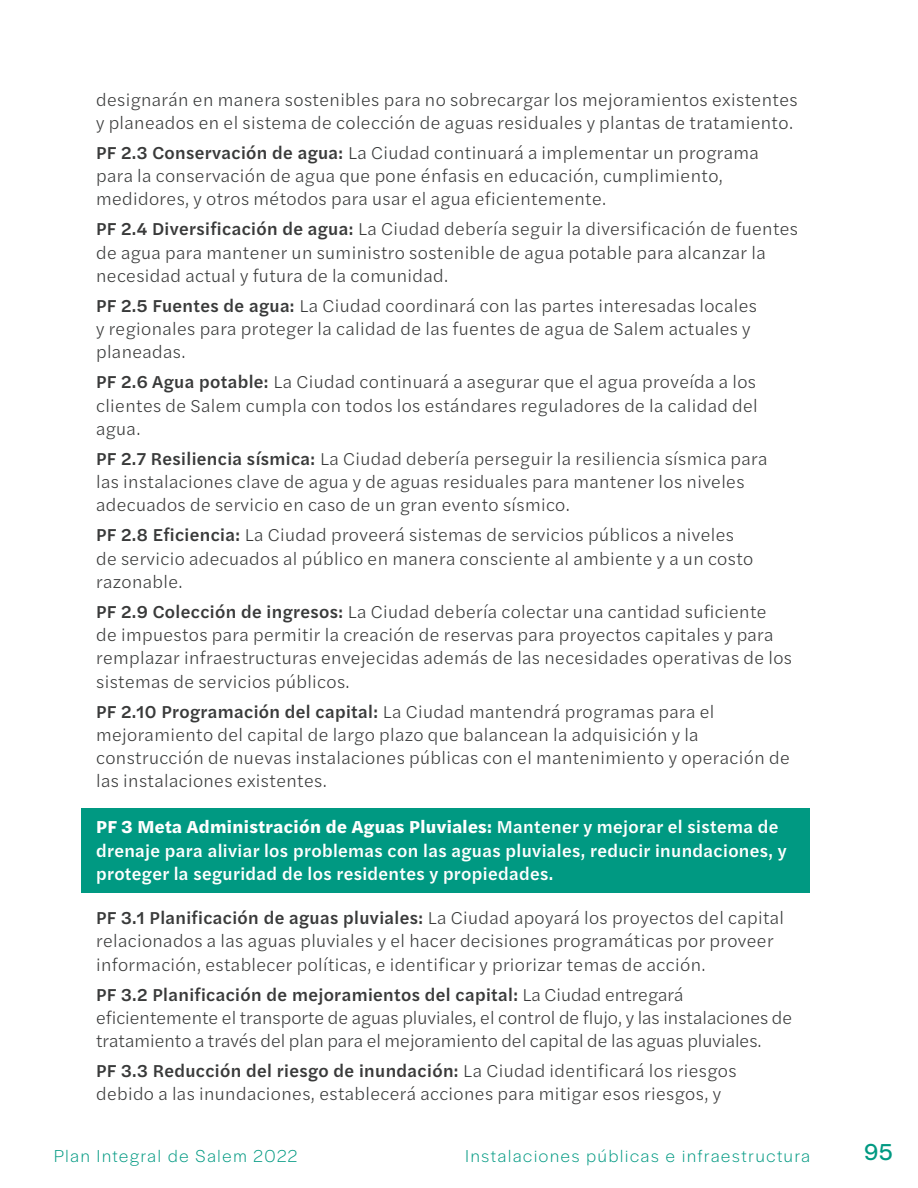
<style>
.page{position:relative;width:918px;height:1188px;background:#fff}
.page>*{position:absolute;margin:0;border:0;box-sizing:border-box;transform-origin:0 0}
.t1{font:24px "Halyard Display";color:#009982}
.Body{font:300 18px/23.2px "Halyard Text";letter-spacing:.02em;color:#393a3a}
.Body-2{font:300 18px/23.2px "Halyard Text";color:#393a3a}
.Body-3{font:500 18px/23.2px "Halyard Text";letter-spacing:.02em;color:#fff}
.t2{font:300 18px "Halyard Display";letter-spacing:.1em;color:#009982}
.s1{font-weight:500}
.s2{font-weight:700}
</style>
<div class="page">
<div style="left:81px;top:808px;width:729px;height:85px;background:#009982"></div>
<p class="Body" style="left:96px;top:87px;width:703px">designarán en manera sostenibles para no sobrecargar los mejoramientos existentes y planeados en el sistema de colección de aguas residuales y plantas de tratamiento.</p>
<p class="Body" style="left:96px;top:140px;width:664px"><span class="s1">PF 2.3 Conservación de agua:</span> La Ciudad continuará a implementar un programa para la conservación de agua que pone énfasis en educación, cumplimiento, medidores, y otros métodos para usar el agua eficientemente.</p>
<p class="Body" style="left:96px;top:217px;width:704px"><span class="s1">PF 2.4 Diversificación de agua:</span> La Ciudad debería seguir la diversificación de fuentes de agua para mantener un suministro sostenible de agua potable para alcanzar la necesidad actual y futura de la comunidad.</p>
<p class="Body" style="left:96px;top:293px;width:663px"><span class="s1">PF 2.5 Fuentes de agua:</span> La Ciudad coordinará con las partes interesadas locales y regionales para proteger la calidad de las fuentes de agua de Salem actuales y planeadas.</p>
<p class="Body" style="left:96px;top:370px;width:663px;text-align:justify"><span class="s1">PF 2.6 Agua potable:</span> La Ciudad continuará a asegurar que el agua proveída a los clientes de Salem cumpla con todos los estándares reguladores de la calidad del agua.</p>
<p class="Body" style="left:96px;top:446px;width:673px"><span class="s1">PF 2.7 Resiliencia sísmica:</span> La Ciudad debería perseguir la resiliencia sísmica para las instalaciones clave de agua y de aguas residuales para mantener los niveles adecuados de servicio en caso de un gran evento sísmico.</p>
<p class="Body" style="left:96px;top:523px;width:659px"><span class="s1">PF 2.8 Eficiencia:</span> La Ciudad proveerá sistemas de servicios públicos a niveles de servicio adecuados al público en manera consciente al ambiente y a un costo razonable.</p>
<p class="Body" style="left:96px;top:599px;width:698px"><span class="s1">PF 2.9 Colección de ingresos:</span> La Ciudad debería colectar una cantidad suficiente<br>de impuestos para permitir la creación de reservas para proyectos capitales y para remplazar infraestructuras envejecidas además de las necesidades operativas de los sistemas de servicios públicos.</p>
<p class="Body" style="left:96px;top:699px;width:695px"><span class="s1">PF 2.10 Programación del capital:</span> La Ciudad mantendrá programas para el mejoramiento del capital de largo plazo que balancean la adquisición y la construcción de nuevas instalaciones públicas con el mantenimiento y operación de las instalaciones existentes.</p>
<p class="Body-3" style="left:96px;top:815px;width:692px"><span class="s2">PF 3 Meta Administración de Aguas Pluviales:</span> Mantener y mejorar el sistema de drenaje para aliviar los problemas con las aguas pluviales, reducir inundaciones, y proteger la seguridad de los residentes y propiedades.</p>
<p class="Body" style="left:96px;top:906px;width:690px"><span class="s1">PF 3.1 Planificación de aguas pluviales:</span> La Ciudad apoyará los proyectos del capital relacionados a las aguas pluviales y el hacer decisiones programáticas por proveer información, establecer políticas, e identificar y priorizar temas de acción.</p>
<p class="Body-2" style="left:96px;top:982px;width:698px"><span class="s1">PF 3.2 Planificación de mejoramientos del capital:</span> La Ciudad entregará eficientemente el transporte de aguas pluviales, el control de flujo, y las instalaciones de tratamiento a través del plan para el mejoramiento del capital de las aguas pluviales.</p>
<p class="Body" style="left:96px;top:1059px;width:642px"><span class="s1">PF 3.3 Reducción del riesgo de inundación:</span> La Ciudad identificará los riesgos debido a las inundaciones, establecerá acciones para mitigar esos riesgos, y</p>
<p class="t2" style="left:54px;top:1143px;width:245px">Plan Integral de Salem 2022</p>
<p class="t2" style="left:466px;top:1143px;width:346px">Instalaciones públicas e infraestructura</p>
<h1 class="t1" style="left:864px;top:1135px;width:30px">95</h1>
</div>
